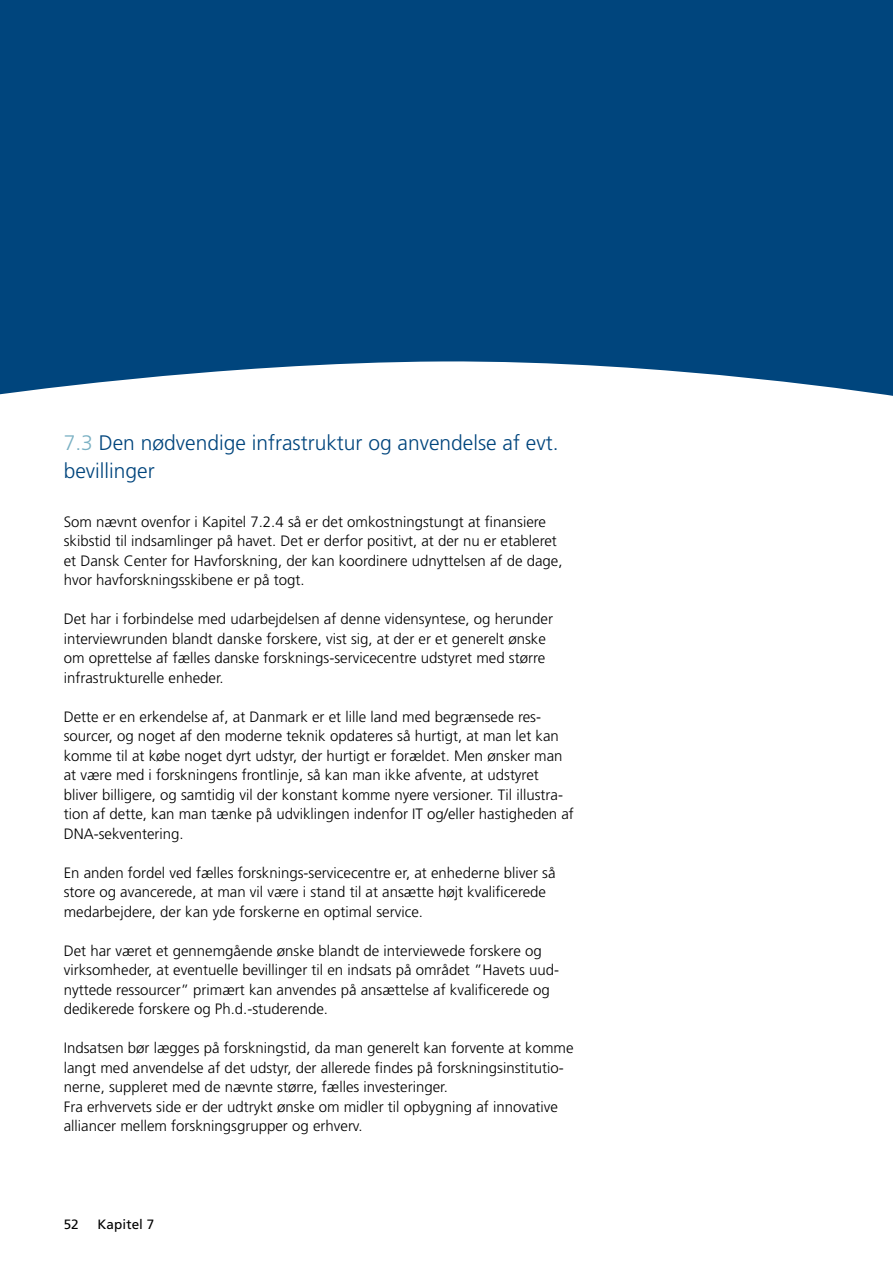
<style>
.page{position:relative;width:893px;height:1263px;background:#fff}
.page>*{position:absolute;margin:0;border:0;box-sizing:border-box;transform-origin:0 0}
.t1{font:300 21px/28.5px "Frutiger LT Std";color:#00457d}
.t2{font:300 15px/19.5px "Frutiger LT Std";color:#000}
.t3{font:13.5px "Frutiger LT Std";letter-spacing:.005em;color:#000}
.s1{color:#79b0c3}
</style>
<div class="page">
<div style="left:0;top:0;width:893px;height:883px;background:#00457d"></div>
<div style="left:0;top:361px;width:893px;height:522px;background:#fff"></div>
<h1 class="t1" style="left:64px;top:428px;width:496px"><span class="s1">7.3</span> Den nødvendige infrastruktur og anvendelse af evt. bevillinger</h1>
<p class="t2" style="left:64px;top:512px;width:500px">Som nævnt ovenfor i Kapitel 7.2.4 så er det omkostningstungt at finansiere skibstid til indsamlinger på havet. Det er derfor positivt, at der nu er etableret et Dansk Center for Havforskning, der kan koordinere udnyttelsen af de dage, hvor havforskningsskibene er på togt.</p>
<p class="t2" style="left:64px;top:609px;width:491px">Det har i forbindelse med udarbejdelsen af denne vidensyntese, og herunder interviewrunden blandt danske forskere, vist sig, at der er et generelt ønske om oprettelse af fælles danske forsknings-servicecentre udstyret med større infrastrukturelle enheder.</p>
<p class="t2" style="left:64px;top:707px;width:512px">Dette er en erkendelse af, at Danmark er et lille land med begrænsede res&shy;sourcer, og noget af den moderne teknik opdateres så hurtigt, at man let kan komme til at købe noget dyrt udstyr, der hurtigt er forældet. Men ønsker man at være med i forskningens frontlinje, så kan man ikke afvente, at udstyret bliver billigere, og samtidig vil der konstant komme nyere versioner. Til illustra&shy;tion af dette, kan man tænke på udviklingen indenfor IT og/eller hastigheden af DNA-sekventering.</p>
<p class="t2" style="left:64px;top:863px;width:493px">En anden fordel ved fælles forsknings-servicecentre er, at enhederne bliver så store og avancerede, at man vil være i stand til at ansætte højt kvalificerede medarbejdere, der kan yde forskerne en optimal service.</p>
<p class="t2" style="left:64px;top:941px;width:497px">Det har været et gennemgående ønske blandt de interviewede forskere og virksomheder, at eventuelle bevillinger til en indsats på området ”Havets uud&shy;nyttede ressourcer” primært kan anvendes på ansættelse af kvalificerede og dedikerede forskere og Ph.d.-studerende.</p>
<p class="t2" style="left:64px;top:1038px;width:511px">Indsatsen bør lægges på forskningstid, da man generelt kan forvente at komme langt med anvendelse af det udstyr, der allerede findes på forskningsinstitutio&shy;nerne, suppleret med de nævnte større, fælles investeringer.<br>Fra erhvervets side er der udtrykt ønske om midler til opbygning af innovative alliancer mellem forskningsgrupper og erhverv.</p>
<p class="t3" style="left:64px;top:1216px;width:17px">52</p>
<p class="t3" style="left:98px;top:1216px;width:58px">Kapitel 7</p>
</div>
